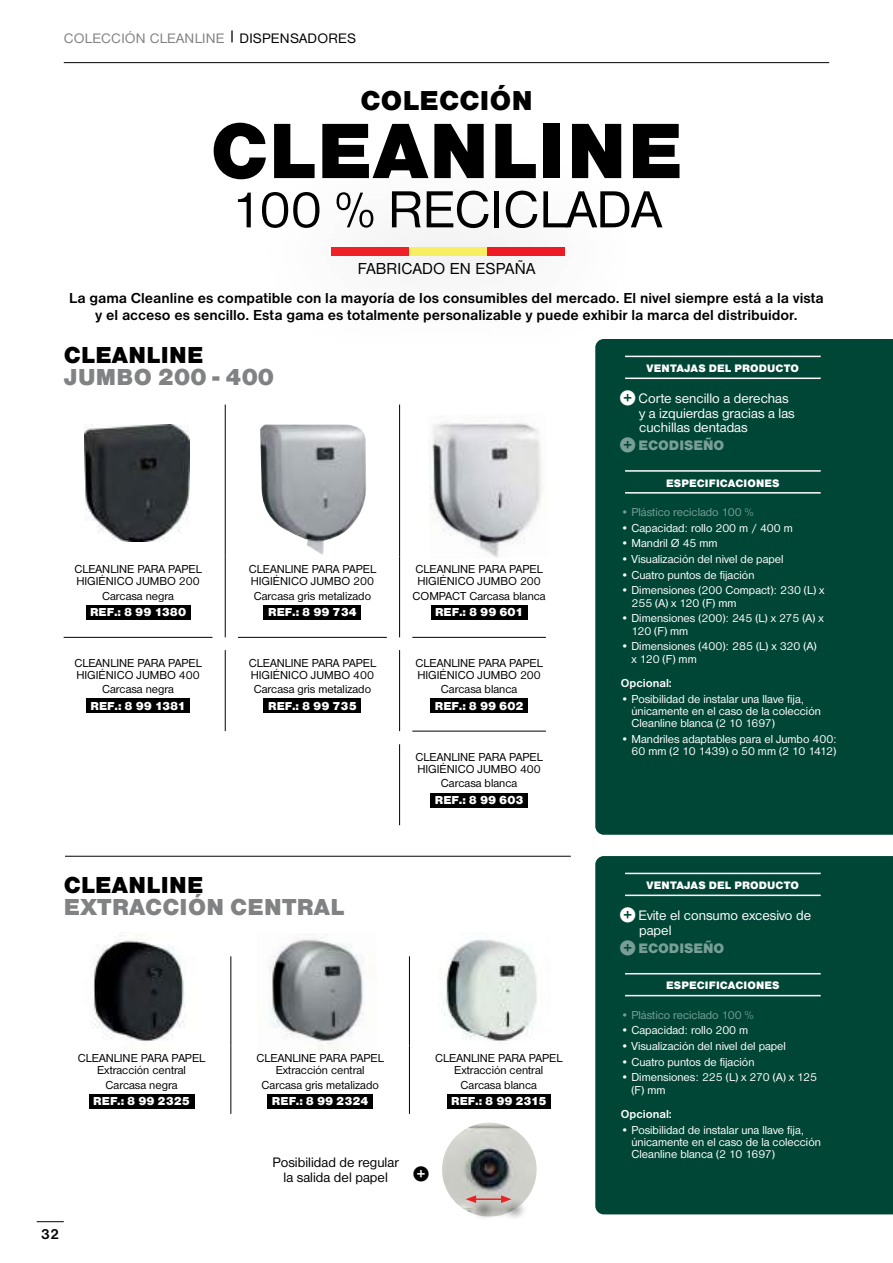
<style>
.page{position:relative;width:893px;height:1263px;background:#fff}
.page>*{position:absolute;margin:0;border:0;box-sizing:border-box;transform-origin:0 0}
.t1{font:81.3px "Nimbus Sans DOT Blac";letter-spacing:.015em;color:#000}
.t2{font:54px "Nimbus Sans DOT";color:#000}
.t3{font:28.35px "Nimbus Sans DOT Blac";letter-spacing:.015em;color:#000}
.t4{font:24px "Nimbus Sans DOT Blac";letter-spacing:.015em;color:#808284}
.t5{font:24px "Nimbus Sans DOT Blac";letter-spacing:.015em;color:#000}
.t6{font:16.5px "Nimbus Sans DOT";letter-spacing:.015em;color:#000}
.t7{font:700 15px/17.2px "Nimbus Sans DOT";color:#000;text-align:center}
.t8{font:15px "Pictos Loste";color:#000}
.t9{font:14.25px/14.2px "Nimbus Sans DOT";color:#fff}
.t10{font:14.25px/15px "Nimbus Sans DOT";color:#000;text-align:center}
.t11{font:14.25px "Nimbus Sans DOT";letter-spacing:.015em;color:#808284}
.t12{font:14.25px "Nimbus Sans DOT Blac";color:#789e97}
.t13{font:12px/12.3px "Nimbus Sans DOT";color:#fff}
.t14{font:12px/12.3px "Nimbus Sans DOT";color:#000}
.t15{font:12px "Nimbus Sans DOT Blac";color:#fff}
.t16{font:12px "Nimbus Sans DOT";color:#789e97}
.t17{font:700 12px "Nimbus Sans DOT";color:#fff}
.t18{font:11.25px "Nimbus Sans DOT Blac";letter-spacing:.015em;color:#fff}
.s1{color:#000}
.s2{font-family:"Pictos Loste";font-size:15px}
</style>
<div class="page">
<img style="left:268px;top:937px;width:96px;height:114px">
<img style="left:93px;top:935px;width:93px;height:106px">
<img style="left:260px;top:424px;width:106px;height:131px">
<img style="left:84px;top:424px;width:105px;height:117px">
<img style="left:430px;top:423px;width:113px;height:135px">
<div style="left:331px;top:247px;width:78px;height:8px;background:#ed2126"></div>
<div style="left:409px;top:247px;width:78px;height:8px;background:#f7ee64"></div>
<div style="left:487px;top:247px;width:78px;height:8px;background:#ed1c24"></div>
<hr style="left:65px;top:856px;width:506px;height:1px;background:#000">
<img style="left:440px;top:939px;width:97px;height:102px">
<hr style="left:225px;top:405px;width:1px;height:151px;background:#000">
<hr style="left:399px;top:405px;width:1px;height:151px;background:#000">
<hr style="left:225px;top:556px;width:1px;height:81px;background:#000">
<hr style="left:399px;top:556px;width:1px;height:81px;background:#000">
<hr style="left:64px;top:637px;width:148px;height:1px;background:#000">
<hr style="left:238px;top:637px;width:149px;height:1px;background:#000">
<hr style="left:412px;top:637px;width:134px;height:1px;background:#000">
<hr style="left:225px;top:650px;width:1px;height:81px;background:#000">
<hr style="left:399px;top:650px;width:1px;height:81px;background:#000">
<hr style="left:399px;top:744px;width:1px;height:81px;background:#000">
<hr style="left:412px;top:731px;width:134px;height:1px;background:#000">
<div style="left:86px;top:605px;width:104px;height:15px;background:#000"></div>
<div style="left:264px;top:605px;width:97px;height:15px;background:#000"></div>
<div style="left:431px;top:605px;width:96px;height:15px;background:#000"></div>
<div style="left:86px;top:698px;width:104px;height:15px;background:#000"></div>
<div style="left:264px;top:698px;width:97px;height:15px;background:#000"></div>
<div style="left:430px;top:698px;width:98px;height:15px;background:#000"></div>
<div style="left:430px;top:793px;width:98px;height:14px;background:#000"></div>
<div style="left:595px;top:339px;width:298px;height:496px;background:#004636"></div>
<hr style="left:625px;top:356px;width:196px;height:1px;background:#fff">
<hr style="left:625px;top:378px;width:196px;height:1px;background:#fff">
<hr style="left:625px;top:470px;width:196px;height:2px;background:#fff">
<hr style="left:625px;top:492px;width:196px;height:2px;background:#fff">
<div style="left:595px;top:856px;width:298px;height:358px;background:#004636"></div>
<hr style="left:625px;top:873px;width:196px;height:1px;background:#fff">
<hr style="left:625px;top:894px;width:196px;height:2px;background:#fff">
<hr style="left:625px;top:973px;width:196px;height:1px;background:#fff">
<hr style="left:625px;top:995px;width:196px;height:1px;background:#fff">
<hr style="left:231px;top:956px;width:1px;height:90px;background:#000">
<hr style="left:409px;top:956px;width:1px;height:90px;background:#000">
<hr style="left:231px;top:1046px;width:1px;height:68px;background:#000">
<hr style="left:409px;top:1046px;width:1px;height:68px;background:#000">
<div style="left:89px;top:1094px;width:105px;height:15px;background:#000"></div>
<div style="left:268px;top:1094px;width:105px;height:15px;background:#000"></div>
<div style="left:447px;top:1094px;width:104px;height:15px;background:#000"></div>
<img style="left:442px;top:1123px;width:95px;height:89px">
<div style="left:469px;top:1199px;width:60px;height:22px;background:#000;opacity:.75"></div>
<hr style="left:474px;top:1198px;width:29px;height:2px;background:#ed2124">
<svg style="left:466px;top:1195px;width:10px;height:8px"></svg>
<svg style="left:501px;top:1195px;width:11px;height:8px"></svg>
<svg style="left:37px;top:1221px;width:27px;height:1px"></svg>
<hr style="left:64px;top:62px;width:765px;height:1px;background:#000">
<p class="t11" style="left:64px;top:31px;width:294px">COLECCIÓN CLEANLINE <sup>|</sup> <span class="s1">DISPENSADORES</span></p>
<h3 class="t3" style="left:360px;top:84px;width:174px">COLECCIÓN</h3>
<h1 class="t1" style="left:210px;top:104px;width:473px">CLEANLINE</h1>
<h2 class="t2" style="left:231px;top:179px;width:432px">100 % RECICLADA</h2>
<h3 class="t6" style="left:358px;top:259px;width:179px">FABRICADO EN ESPAÑA</h3>
<p class="t7" style="left:69px;top:289px;width:756px">La gama Cleanline es compatible con la mayoría de los consumibles del mercado. El nivel siempre está a la vista y el acceso es sencillo. Esta gama es totalmente personalizable y puede exhibir la marca del distribuidor.</p>
<h3 class="t5" style="left:64px;top:341px;width:141px">CLEANLINE</h3>
<h3 class="t4" style="left:64px;top:363px;width:212px">JUMBO 200 - 400</h3>
<p class="t14" style="left:74px;top:563px;width:129px">CLEANLINE PARA PAPEL<br>HIGIÉNICO JUMBO 200</p>
<p class="t14" style="left:102px;top:590px;width:74px">Carcasa negra</p>
<p class="t15" style="left:90px;top:605px;width:98px">REF.: 8 99 1380</p>
<p class="t14" style="left:74px;top:657px;width:129px">CLEANLINE PARA PAPEL<br>HIGIÉNICO JUMBO 400</p>
<p class="t14" style="left:102px;top:683px;width:74px">Carcasa negra</p>
<p class="t15" style="left:90px;top:699px;width:97px">REF.: 8 99 1381</p>
<p class="t14" style="left:249px;top:563px;width:129px">CLEANLINE PARA PAPEL<br>HIGIÉNICO JUMBO 200</p>
<p class="t14" style="left:254px;top:590px;width:119px">Carcasa gris metalizado</p>
<p class="t15" style="left:268px;top:605px;width:90px">REF.: 8 99 734</p>
<p class="t14" style="left:249px;top:657px;width:129px">CLEANLINE PARA PAPEL<br>HIGIÉNICO JUMBO 400</p>
<p class="t14" style="left:254px;top:683px;width:119px">Carcasa gris metalizado</p>
<p class="t15" style="left:268px;top:699px;width:90px">REF.: 8 99 735</p>
<h3 class="t5" style="left:64px;top:871px;width:141px">CLEANLINE</h3>
<h3 class="t4" style="left:64px;top:893px;width:282px">EXTRACCIÓN CENTRAL</h3>
<p class="t14" style="left:415px;top:563px;width:129px">CLEANLINE PARA PAPEL<br>HIGIÉNICO JUMBO 200</p>
<p class="t14" style="left:412px;top:590px;width:135px">COMPACT Carcasa blanca</p>
<p class="t15" style="left:435px;top:605px;width:90px">REF.: 8 99 601</p>
<p class="t14" style="left:415px;top:657px;width:129px">CLEANLINE PARA PAPEL<br>HIGIÉNICO JUMBO 200</p>
<p class="t14" style="left:441px;top:683px;width:78px">Carcasa blanca</p>
<p class="t15" style="left:435px;top:699px;width:90px">REF.: 8 99 602</p>
<p class="t14" style="left:415px;top:751px;width:129px">CLEANLINE PARA PAPEL<br>HIGIÉNICO JUMBO 400</p>
<p class="t14" style="left:441px;top:777px;width:78px">Carcasa blanca</p>
<p class="t15" style="left:435px;top:793px;width:90px">REF.: 8 99 603</p>
<p class="t14" style="left:78px;top:1052px;width:129px;text-align:center">CLEANLINE PARA PAPEL<br>Extracción central</p>
<p class="t14" style="left:106px;top:1079px;width:74px">Carcasa negra</p>
<p class="t15" style="left:93px;top:1094px;width:98px">REF.: 8 99 2325</p>
<p class="t14" style="left:256px;top:1052px;width:129px;text-align:center">CLEANLINE PARA PAPEL<br>Extracción central</p>
<p class="t14" style="left:261px;top:1079px;width:119px">Carcasa gris metalizado</p>
<p class="t15" style="left:272px;top:1094px;width:98px">REF.: 8 99 2324</p>
<p class="t14" style="left:435px;top:1052px;width:129px;text-align:center">CLEANLINE PARA PAPEL<br>Extracción central</p>
<p class="t14" style="left:460px;top:1079px;width:78px">Carcasa blanca</p>
<p class="t15" style="left:451px;top:1094px;width:97px">REF.: 8 99 2315</p>
<p class="t7" style="left:41px;top:1226px;width:20px">32</p>
<p class="t10" style="left:273px;top:1155px;width:128px">Posibilidad de regular la salida del papel</p>
<p class="t8" style="left:414px;top:1163px;width:15px">R</p>
<p class="t18" style="left:647px;top:362px;width:154px">VENTAJAS DEL PRODUCTO</p>
<p class="t9" style="left:639px;top:392px;width:157px;text-indent:-18px"><span class="s2">R</span> Corte sencillo a derechas y a izquierdas gracias a las cuchillas dentadas</p>
<p class="t12" style="left:621px;top:437px;width:105px"><span class="s2">R</span> ECODISEÑO</p>
<p class="t18" style="left:666px;top:476px;width:115px">ESPECIFICACIONES</p>
<p class="t16" style="left:621px;top:505px;width:134px">• Plástico reciclado 100 %</p>
<p class="t13" style="left:621px;top:522px;width:174px">• Capacidad: rollo 200 m / 400 m</p>
<p class="t13" style="left:621px;top:537px;width:98px">• Mandril Ø 45 mm</p>
<p class="t13" style="left:621px;top:553px;width:164px">• Visualización del nivel de papel</p>
<p class="t13" style="left:621px;top:569px;width:135px">• Cuatro puntos de fijación</p>
<p class="t13" style="left:631px;top:584px;width:195px;text-indent:-11px">• Dimensiones (200 Compact): 230 (L) x<br>255 (A) x 120 (F) mm</p>
<p class="t13" style="left:631px;top:612px;width:194px;text-indent:-11px">• Dimensiones (200): 245 (L) x 275 (A) x<br>120 (F) mm</p>
<p class="t13" style="left:631px;top:640px;width:187px;text-indent:-11px">• Dimensiones (400): 285 (L) x 320 (A) x 120 (F) mm</p>
<p class="t17" style="left:621px;top:676px;width:53px">Opcional:</p>
<p class="t13" style="left:631px;top:692px;width:191px;text-indent:-11px">• Posibilidad de instalar una llave fija, únicamente en el caso de la colección<br>Cleanline blanca (2 10 1697)</p>
<p class="t13" style="left:621px;top:733px;width:218px;text-align:right">• Mandriles adaptables para el Jumbo 400:<br>60 mm (2 10 1439) o 50 mm (2 10 1412)</p>
<p class="t18" style="left:647px;top:879px;width:154px">VENTAJAS DEL PRODUCTO</p>
<p class="t9" style="left:639px;top:909px;width:174px;text-indent:-18px"><span class="s2">R</span> Evite el consumo excesivo de papel</p>
<p class="t12" style="left:621px;top:940px;width:105px"><span class="s2">R</span> ECODISEÑO</p>
<p class="t18" style="left:666px;top:979px;width:115px">ESPECIFICACIONES</p>
<p class="t16" style="left:621px;top:1008px;width:134px">• Plástico reciclado 100 %</p>
<p class="t13" style="left:621px;top:1024px;width:129px">• Capacidad: rollo 200 m</p>
<p class="t13" style="left:621px;top:1040px;width:167px">• Visualización del nivel del papel</p>
<p class="t13" style="left:621px;top:1056px;width:135px">• Cuatro puntos de fijación</p>
<p class="t13" style="left:631px;top:1071px;width:187px;text-indent:-11px">• Dimensiones: 225 (L) x 270 (A) x 125 (F) mm</p>
<p class="t17" style="left:621px;top:1107px;width:53px">Opcional:</p>
<p class="t13" style="left:631px;top:1124px;width:191px;text-indent:-11px">• Posibilidad de instalar una llave fija, únicamente en el caso de la colección<br>Cleanline blanca (2 10 1697)</p>
</div>
